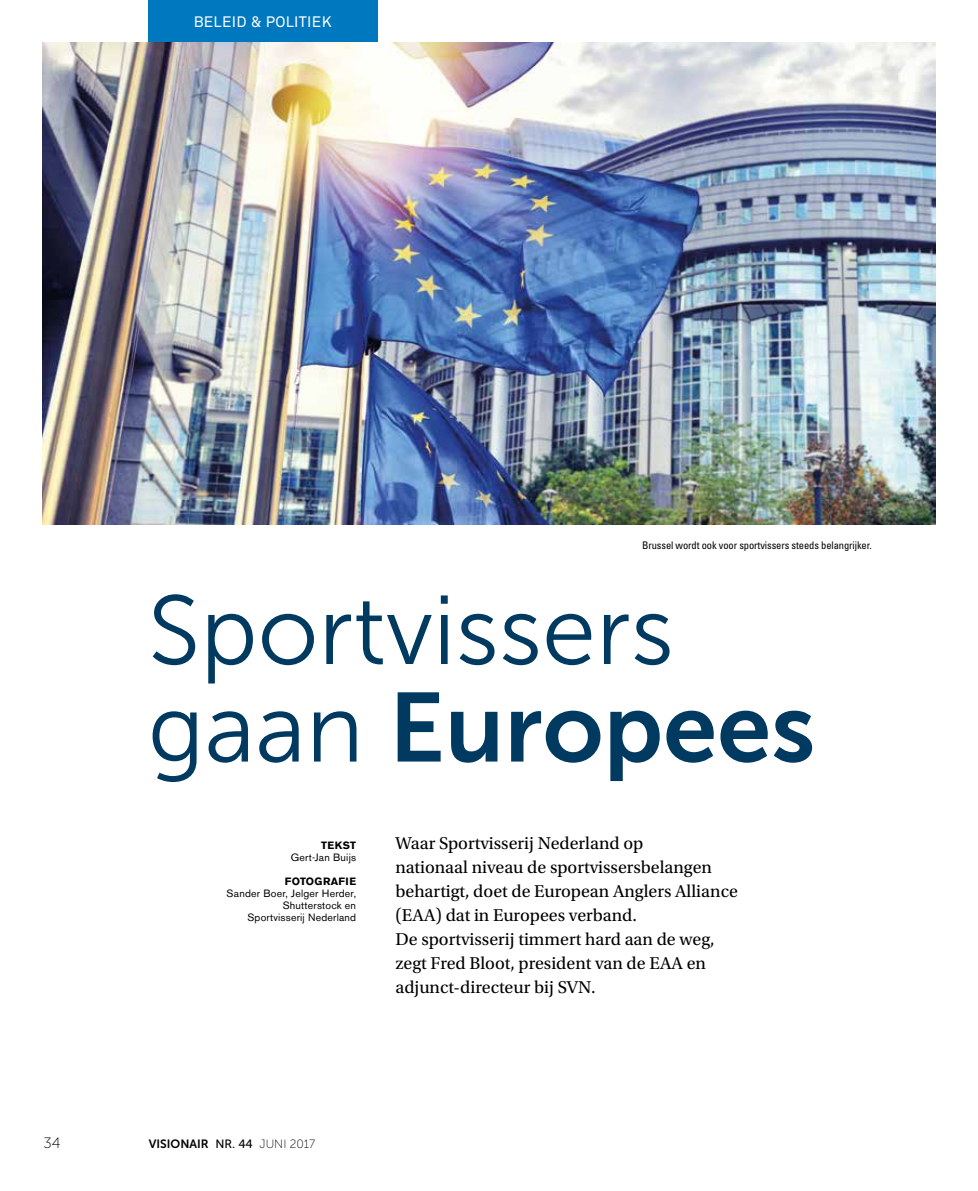
<style>
.page{position:relative;width:978px;height:1191px;background:#fff}
.page>*{position:absolute;margin:0;border:0;box-sizing:border-box;transform-origin:0 0}
.t1{font:97.5px "Museo Sans 300";color:#003a60}
.t2{font:97.5px "Museo Sans 700";color:#003a60}
.t3{font:18px/24px "Utopia Std";color:#000}
.t4{font:15px "Akkurat";letter-spacing:.02em;color:#fff}
.t5{font:15px "Museo Sans 100";color:#000}
.t6{font:12px "Museo Sans 700";color:#000}
.t7{font:10.5px/12px "Akzidenz Grotesk BQ";letter-spacing:.02em;color:#000;text-align:right}
.t8{font:condensed 10.5px "Univers";letter-spacing:-.01em;color:#000}
.t9{font:700 10.5px "Akzidenz Grotesk BQ";letter-spacing:.04em;color:#000}
.s1{font-family:"Museo Sans 300"}
.s2{font-family:"Museo Sans 500"}
.s3{font-family:"Museo Sans 100"}
</style>
<div class="page">
<div style="left:148px;top:0;width:229px;height:43px;background:#0078bf"></div>
<img style="left:43px;top:43px;width:892px;height:481px">
<p class="t4" style="left:194px;top:13px;width:139px">BELEID &amp; POLITIEK</p>
<p class="t8" style="left:642px;top:539px;width:231px">Brussel wordt ook voor sportvissers steeds belangrijker.</p>
<h1 class="t1" style="left:148px;top:578px;width:528px">Sportvissers</h1>
<h1 class="t2" style="left:148px;top:673px;width:669px"><span class="s1">gaan</span> Europees</h1>
<p class="t9" style="left:321px;top:839px;width:36px">TEKST</p>
<p class="t7" style="left:291px;top:851px;width:67px">Gert-Jan Buijs</p>
<p class="t9" style="left:285px;top:875px;width:73px">FOTOGRAFIE</p>
<p class="t7" style="left:227px;top:887px;width:131px">Sander Boer, Jelger Herder,<br>Shutterstock en<br>Sportvisserij Nederland</p>
<p class="t3" style="left:395px;top:831px;width:344px">Waar Sportvisserij Nederland op<br>nationaal niveau de sportvissersbelangen behartigt, doet de European Anglers Alliance (EAA) dat in Europees verband.<br>De sportvisserij timmert hard aan de weg, zegt Fred Bloot, president van de EAA en adjunct-directeur bij SVN.</p>
<p class="t5" style="left:44px;top:1135px;width:19px">34</p>
<p class="t6" style="left:149px;top:1137px;width:168px">VISIONAIR <span class="s2">NR. 44</span> <span class="s3">JUNI 2017</span></p>
</div>
